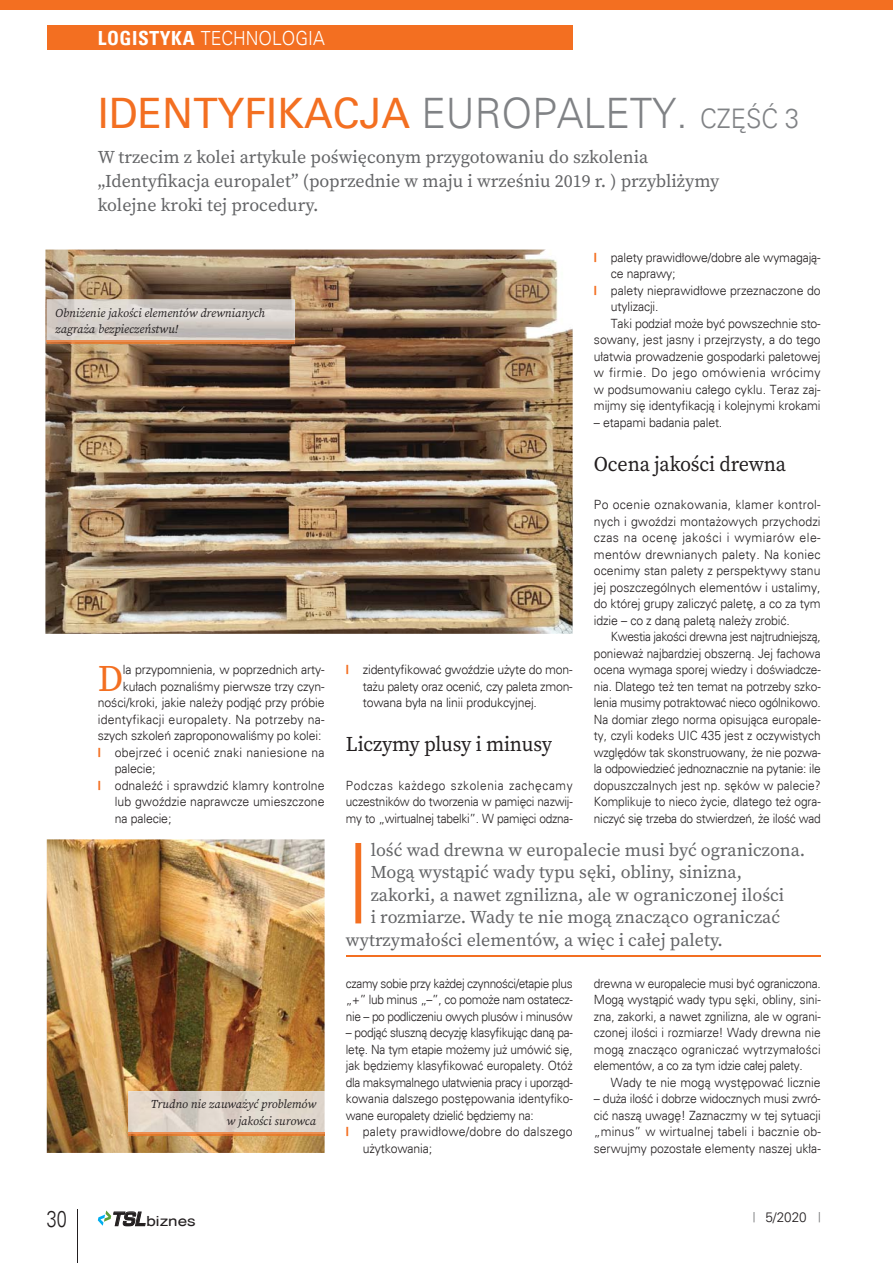
<style>
.page{position:relative;width:893px;height:1263px;background:#fff}
.page>*{position:absolute;margin:0;border:0;box-sizing:border-box;transform-origin:0 0}
.t1{font:300 111.9px "Univers";color:#f36f21;scale:.8 1}
.t2{font:42px "Univers";color:#f36f21;scale:.95 1}
.t3{font:37.35px "Source Serif Pro";color:#f36f21;scale:.96 1}
.t4{font:300 22.5px "Univers";color:#231f20;scale:.8 1}
.t5{font:21px "Source Serif Pro";letter-spacing:-.01em;color:#231f20;scale:.96 1}
.t6{font:300 19.5px "Univers";color:#fff;scale:.9 1}
.t7{font:18px/24px "Source Serif Pro";color:#636466}
.t8{font:13.95px "Switzerland";color:#231f20;scale:1.22 1}
.t9{font:300 13.5px "Univers";color:#231f20}
.t10{font:300 12.75px/16.5px "Univers";letter-spacing:-.01em;color:#231f20;text-align:justify;scale:.93 1}
.t11{font:300 12.75px/16.5px "Univers";letter-spacing:-.01em;color:#231f20;text-align:justify;scale:.96 1}
.t12{font:300 12.75px/16.5px "Univers";letter-spacing:-.01em;color:#231f20;text-align:justify;scale:.95 1}
.t13{font:300 12.75px "Univers";letter-spacing:.02em;color:#231f20;scale:.96 1}
.t14{font:300 12.75px "Univers";letter-spacing:.01em;color:#231f20;scale:.96 1}
.t15{font:300 12.75px "Univers";letter-spacing:.015em;color:#231f20;scale:.96 1}
.t16{font:300 12.75px "Univers";letter-spacing:.04em;color:#231f20;scale:.96 1}
.t17{font:italic 12px/16.5px "Source Serif Pro";color:#231f20}
.s1{font-weight:700;font-stretch:condensed}
.s2{font-weight:300;color:#808285}
.s3{font-weight:300;font-size:27px;color:#808285}
.s4{font-family:"Walter PRO";font-weight:700;color:#f36f21}
.s5{font-family:"Euromode";font-weight:700;font-style:italic;font-size:18.3px}
.s6{font-family:"Walter PRO";font-weight:400;color:#6d6e70}
</style>
<div class="page">
<img style="left:47px;top:839px;width:278px;height:314px">
<img style="left:45px;top:250px;width:528px;height:384px">
<hr style="left:346px;top:955px;width:475px;height:2px;background:#f36f21">
<img style="left:47px;top:300px;width:248px;height:44px">
<img style="left:47px;top:341px;width:248px;height:1px">
<img style="left:128px;top:1091px;width:197px;height:44px">
<img style="left:128px;top:1132px;width:197px;height:1px">
<svg style="left:98px;top:1210px;width:13px;height:16px"></svg>
<hr style="left:77px;top:1209px;width:1px;height:54px;background:#231f20">
<div style="left:47px;top:26px;width:526px;height:24px;background:#f36f21"></div>
<div style="left:0;top:0;width:893px;height:9px;background:#f36f21"></div>
<h3 class="t6" style="left:98px;top:26px;width:254px"><span class="s1">LOGISTYKA</span> TECHNOLOGIA</h3>
<h2 class="t2" style="left:98px;top:88px;width:740px">IDENTYFIKACJA <span class="s2">EUROPALETY.</span> <span class="s3">CZĘŚĆ 3</span></h2>
<h3 class="t7" style="left:98px;top:145px;width:623px">W trzecim z kolei artykule poświęconym przygotowaniu do szkolenia „Identyfikacja europalet” (poprzednie w maju i wrześniu 2019 r. ) przybliżymy kolejne kroki tej procedury.</h3>
<p class="t17" style="left:55px;top:306px;width:211px">Obniżenie jakości elementów drewnianych zagraża bezpieczeństwu!</p>
<h3 class="t3" style="left:98px;top:660px;width:28px">D</h3>
<p class="t11" style="left:123px;top:662px;width:212px">la przypomnienia, w poprzednich arty-</p>
<p class="t11" style="left:123px;top:678px;width:212px">kułach poznaliśmy pierwsze trzy czyn-</p>
<p class="t11" style="left:98px;top:695px;width:238px">ności/kroki, jakie należy podjąć przy próbie</p>
<p class="t13" style="left:98px;top:712px;width:238px">identyfikacji europalety. Na potrzeby na-</p>
<p class="t11" style="left:98px;top:728px;width:235px">szych szkoleń zaproponowaliśmy po kolei:</p>
<p class="t13" style="left:98px;top:745px;width:238px"><span class="s4">|</span> obejrzeć i ocenić znaki naniesione na</p>
<p class="t11" style="left:115px;top:761px;width:44px">palecie;</p>
<p class="t14" style="left:98px;top:778px;width:238px"><span class="s4">|</span> odnaleźć i sprawdzić klamry kontrolne</p>
<p class="t11" style="left:115px;top:794px;width:220px">lub gwoździe naprawcze umieszczone</p>
<p class="t11" style="left:115px;top:810px;width:60px">na palecie;</p>
<p class="t17" style="left:151px;top:1097px;width:167px;text-align:right">Trudno nie zauważyć problemów w jakości surowca</p>
<p class="t11" style="left:363px;top:662px;width:220px;text-indent:-17px"><span class="s4">|</span> zidentyfikować gwoździe użyte do mon&shy;tażu palety oraz ocenić, czy paleta zmon&shy;towana była na linii produkcyjnej.</p>
<h3 class="t5" style="left:346px;top:734px;width:217px">Liczymy plusy i minusy</h3>
<p class="t10" style="left:346px;top:777px;width:245px">Podczas każdego szkolenia zachęcamy uczestników do tworzenia w pamięci nazwij&shy;my to „wirtualnej tabelki”. W pamięci odzna-</p>
<p class="t11" style="left:594px;top:249px;width:238px"><span class="s4">|</span> palety prawidłowe/dobre ale wymagają-</p>
<p class="t11" style="left:611px;top:266px;width:69px">ce naprawy;</p>
<p class="t11" style="left:594px;top:282px;width:238px"><span class="s4">|</span> palety nieprawidłowe przeznaczone do</p>
<p class="t11" style="left:611px;top:299px;width:51px">utylizacji.</p>
<p class="t11" style="left:611px;top:315px;width:220px">Taki podział może być powszechnie sto-</p>
<p class="t11" style="left:594px;top:332px;width:238px">sowany, jest jasny i przejrzysty, a do tego</p>
<p class="t11" style="left:594px;top:348px;width:238px">ułatwia prowadzenie gospodarki paletowej</p>
<p class="t16" style="left:594px;top:365px;width:238px">w firmie. Do jego omówienia wrócimy</p>
<p class="t11" style="left:594px;top:381px;width:238px">w podsumowaniu całego cyklu. Teraz zaj-</p>
<p class="t11" style="left:594px;top:398px;width:238px">mijmy się identyfikacją i kolejnymi krokami</p>
<p class="t11" style="left:594px;top:414px;width:135px">– etapami badania palet.</p>
<h3 class="t5" style="left:594px;top:453px;width:202px">Ocena jakości drewna</h3>
<p class="t11" style="left:594px;top:497px;width:238px">Po ocenie oznakowania, klamer kontrol&shy;nych i gwoździ montażowych przychodzi czas na ocenę jakości i wymiarów ele&shy;mentów drewnianych palety. Na koniec ocenimy stan palety z perspektywy stanu jej poszczególnych elementów i ustalimy, do której grupy zaliczyć paletę, a co za tym idzie – co z daną paletą należy zrobić.</p>
<p class="t10" style="left:594px;top:629px;width:245px;text-indent:17px">Kwestia jakości drewna jest najtrudniejszą, ponieważ najbardziej obszerną. Jej fachowa ocena wymaga sporej wiedzy i doświadcze&shy;nia. Dlatego też ten temat na potrzeby szko&shy;lenia musimy potraktować nieco ogólnikowo.<br>Na domiar złego norma opisująca europale&shy;ty, czyli kodeks UIC 435 jest z oczywistych względów tak skonstruowany, że nie pozwa&shy;la odpowiedzieć jednoznacznie na pytanie: ile dopuszczalnych jest np. sęków w palecie?<br>Komplikuje to nieco życie, dlatego też ogra&shy;niczyć się trzeba do stwierdzeń, że ilość wad</p>
<h1 class="t1" style="left:346px;top:816px;width:33px">I</h1>
<h3 class="t7" style="left:371px;top:839px;width:436px">lość wad drewna w europalecie musi być ograniczona.</h3>
<h3 class="t7" style="left:371px;top:861px;width:373px">Mogą wystąpić wady typu sęki, obliny, sinizna,</h3>
<h3 class="t7" style="left:371px;top:884px;width:415px">zakorki, a nawet zgnilizna, ale w ograniczonej ilości</h3>
<h3 class="t7" style="left:371px;top:906px;width:411px">i rozmiarze. Wady te nie mogą znacząco ograniczać</h3>
<h3 class="t7" style="left:346px;top:929px;width:379px">wytrzymałości elementów, a więc i całej palety.</h3>
<p class="t10" style="left:346px;top:975px;width:245px">czamy sobie przy każdej czynności/etapie plus „+” lub minus „–”, co pomoże nam ostatecz&shy;nie – po podliczeniu owych plusów i minusów</p>
<p class="t10" style="left:346px;top:1025px;width:245px">– podjąć słuszną decyzję klasyfikując daną pa-</p>
<p class="t10" style="left:346px;top:1041px;width:245px">letę. Na tym etapie możemy już umówić się,</p>
<p class="t10" style="left:346px;top:1058px;width:245px">jak będziemy klasyfikować europalety. Otóż</p>
<p class="t10" style="left:346px;top:1074px;width:245px">dla maksymalnego ułatwienia pracy i uporząd-</p>
<p class="t10" style="left:346px;top:1091px;width:245px">kowania dalszego postępowania identyfiko-</p>
<p class="t10" style="left:346px;top:1107px;width:204px">wane europalety dzielić będziemy na:</p>
<p class="t15" style="left:346px;top:1124px;width:238px"><span class="s4">|</span> palety prawidłowe/dobre do dalszego</p>
<p class="t11" style="left:363px;top:1140px;width:74px">użytkowania;</p>
<p class="t10" style="left:594px;top:975px;width:245px">drewna w europalecie musi być ograniczona.<br>Mogą wystąpić wady typu sęki, obliny, sini&shy;zna, zakorki, a nawet zgnilizna, ale w ograni&shy;czonej ilości i rozmiarze! Wady drewna nie mogą znacząco ograniczać wytrzymałości elementów, a co za tym idzie całej palety.</p>
<p class="t12" style="left:611px;top:1074px;width:222px">Wady te nie mogą występować licznie</p>
<p class="t12" style="left:594px;top:1091px;width:240px">– duża ilość i dobrze widocznych musi zwró&shy;cić naszą uwagę! Zaznaczmy w tej sytuacji „minus” w wirtualnej tabeli i bacznie ob&shy;serwujmy pozostałe elementy naszej ukła-</p>
<h3 class="t4" style="left:47px;top:1205px;width:27px">30</h3>
<p class="t8" style="left:111px;top:1212px;width:71px"><span class="s5">TSL</span> biznes</p>
<p class="t9" style="left:753px;top:1208px;width:70px"><span class="s6">|</span> 5/2020 <span class="s6">|</span></p>
</div>
